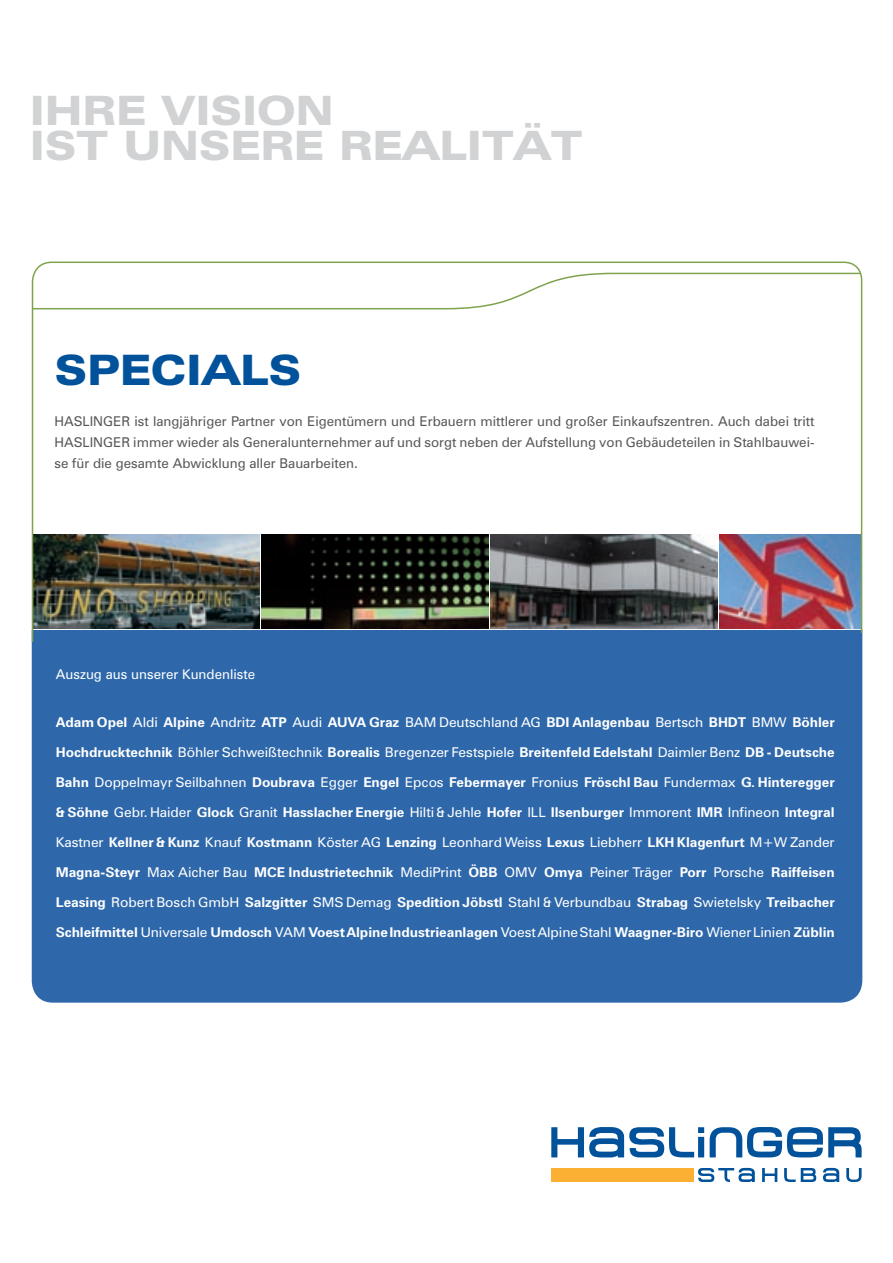
<style>
.page{position:relative;width:893px;height:1263px;background:#fff}
.page>*{position:absolute;margin:0;border:0;box-sizing:border-box;transform-origin:0 0}
.t1{font:900 expanded 42px "Zurich BT";color:#01529a}
.t2{font:900 expanded 40.5px/35.7px "Zurich BT";color:#d1d2d4}
.t3{font:700 13.5px "Zurich BT";letter-spacing:-.005em;color:#fff}
.t4{font:13.5px/21px "Zurich BT";color:#57585a;text-align:justify}
.t5{font:13.5px "Zurich BT";letter-spacing:-.005em;color:#fff}
.s1{font-weight:400}
.s2{font-weight:700}
</style>
<div class="page">
<div style="left:32px;top:643px;width:830px;height:360px;background:#2e68aa"></div>
<div style="left:551px;top:1168px;width:143px;height:14px;background:#fbb034"></div>
<svg style="left:698px;top:1168px;width:57px;height:14px"></svg>
<svg style="left:762px;top:1168px;width:15px;height:14px"></svg>
<svg style="left:784px;top:1168px;width:32px;height:14px"></svg>
<svg style="left:823px;top:1168px;width:16px;height:14px"></svg>
<svg style="left:846px;top:1168px;width:16px;height:14px"></svg>
<svg style="left:710px;top:1127px;width:152px;height:30px"></svg>
<svg style="left:551px;top:1127px;width:153px;height:30px"></svg>
<svg style="left:31px;top:261px;width:832px;height:382px"></svg>
<h2 class="t2" style="left:30px;top:92px;width:554px">IHRE VISION<br>IST UNSERE REALITÄT</h2>
<h1 class="t1" style="left:54px;top:345px;width:161px">SPECIALS</h1>
<p class="t4" style="left:54px;top:410px;width:762px">HASLINGER ist langjähriger Partner von Eigentümern und Erbauern mittlerer und großer Einkaufszentren. Auch dabei tritt HASLINGER immer wieder als Generalunternehmer auf und sorgt neben der Aufstellung von Gebäudeteilen in Stahlbauwei&shy;se für die gesamte Abwicklung aller Bauarbeiten.</p>
<p class="t5" style="left:56px;top:666px;width:201px">Auszug aus unserer Kundenliste</p>
<p class="t3" style="left:56px;top:714px;width:780px">Adam Opel <span class="s1">Aldi</span> Alpine <span class="s1">Andritz</span> ATP <span class="s1">Audi</span> AUVA Graz <span class="s1">BAM Deutschland AG</span> BDI Anlagenbau <span class="s1">Bertsch</span> BHDT <span class="s1">BMW</span> Böhler</p>
<p class="t3" style="left:56px;top:744px;width:780px">Hochdrucktechnik <span class="s1">Böhler Schweißtechnik</span> Borealis <span class="s1">Bregenzer Festspiele</span> Breitenfeld Edelstahl <span class="s1">Daimler Benz</span> DB - Deutsche</p>
<p class="t3" style="left:56px;top:774px;width:780px">Bahn <span class="s1">Doppelmayr Seilbahnen</span> Doubrava <span class="s1">Egger</span> Engel <span class="s1">Epcos</span> Febermayer <span class="s1">Fronius</span> Fröschl Bau <span class="s1">Fundermax</span> G. Hinteregger</p>
<p class="t3" style="left:56px;top:804px;width:780px">&amp; Söhne <span class="s1">Gebr. Haider</span> Glock <span class="s1">Granit</span> Hasslacher Energie <span class="s1">Hilti &amp; Jehle</span> Hofer <span class="s1">ILL</span> Ilsenburger <span class="s1">Immorent</span> IMR <span class="s1">Infineon</span> Integral</p>
<p class="t5" style="left:56px;top:834px;width:780px">Kastner <span class="s2">Kellner &amp; Kunz</span> Knauf <span class="s2">Kostmann</span> Köster AG <span class="s2">Lenzing</span> Leonhard Weiss <span class="s2">Lexus</span> Liebherr <span class="s2">LKH Klagenfurt</span> M+W Zander</p>
<p class="t3" style="left:56px;top:864px;width:780px">Magna-Steyr <span class="s1">Max Aicher Bau</span> MCE Industrietechnik <span class="s1">MediPrint</span> ÖBB <span class="s1">OMV</span> Omya <span class="s1">Peiner Träger</span> Porr <span class="s1">Porsche</span> Raiffeisen</p>
<p class="t3" style="left:56px;top:894px;width:780px">Leasing <span class="s1">Robert Bosch GmbH</span> Salzgitter <span class="s1">SMS Demag</span> Spedition Jöbstl <span class="s1">Stahl &amp; Verbundbau</span> Strabag <span class="s1">Swietelsky</span> Treibacher</p>
<p class="t3" style="left:56px;top:924px;width:780px">Schleifmittel <span class="s1">Universale</span> Umdosch <span class="s1">VAM</span> Voest Alpine Industrieanlagen <span class="s1">Voest Alpine Stahl</span> Waagner-Biro <span class="s1">Wiener Linien</span> Züblin</p>
</div>
